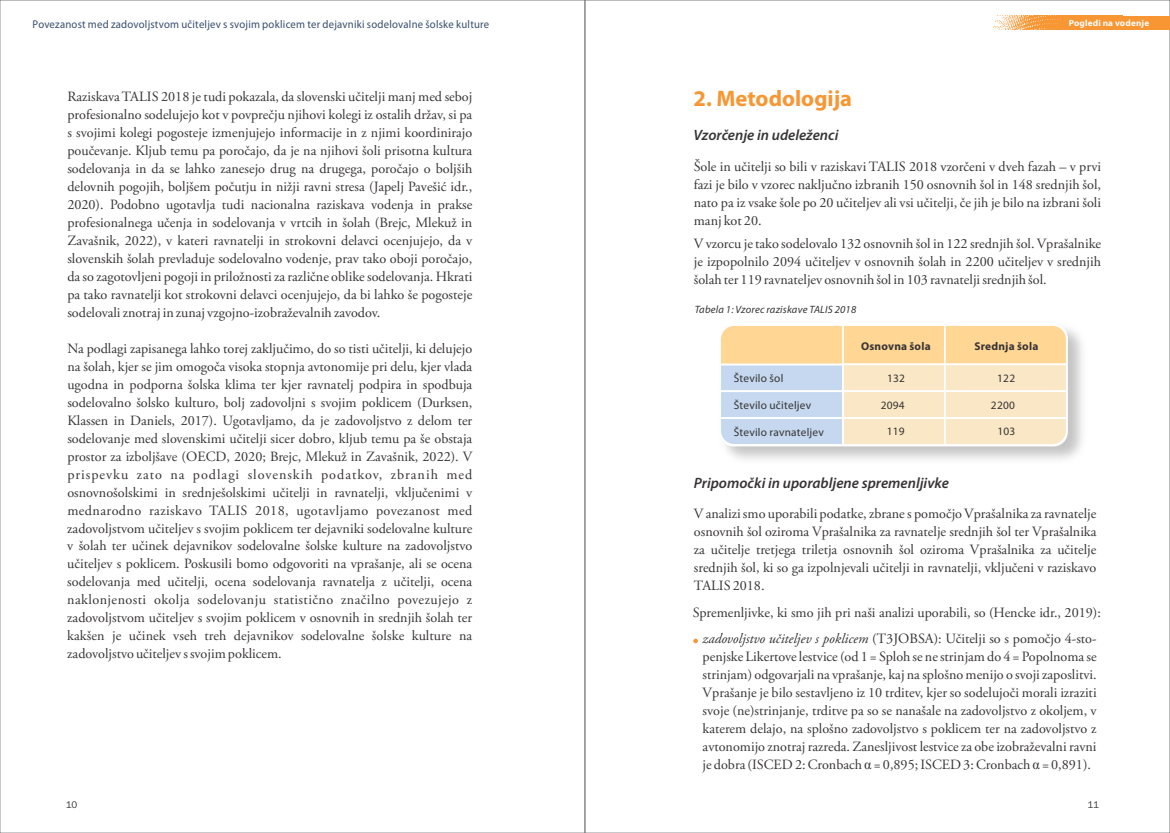
<style>
.page{position:relative;width:1170px;height:833px;background:#fff}
.page>*{position:absolute;margin:0;border:0;box-sizing:border-box;transform-origin:0 0}
.t1{font:700 22.5px "Myriad Pro";color:#f79633}
.t2{font:italic 600 15px "Myriad Pro";color:#373435}
.t3{font:14.12px/18px "Adobe Garamond Pro";color:#373435;text-align:justify}
.t4{font:11.38px "Myriad Pro";letter-spacing:.02em;color:#373435}
.t5{font:700 11.38px "Myriad Pro";letter-spacing:.02em;color:#373435}
.t6{font:11.25px "Myriad Pro";letter-spacing:.02em;color:#394e6e;scale:.95 1}
.t7{font:italic 10.62px "Myriad Pro";letter-spacing:.02em;color:#373435}
.t8{font:10px "Franklin Gothic";color:#373435}
.t9{font:700 9px "Myriad Pro";letter-spacing:.02em;color:#fefefe}
.s1{font-style:italic}
.s2{font-family:"Times New Roman"}
</style>
<div class="page">
<div style="left:1080px;top:16px;width:89px;height:14px;background:#f79633"></div>
<img style="left:993px;top:16px;width:87px;height:14px">
<svg style="left:693px;top:638px;width:5px;height:5px"></svg>
<svg style="left:721px;top:324px;width:347px;height:123px;background:#efe0c5"></svg>
<p class="t6" style="left:33px;top:20px;width:482px">Povezanost med zadovoljstvom učiteljev s svojim poklicem ter dejavniki sodelovalne šolske kulture</p>
<p class="t9" style="left:1068px;top:19px;width:82px">Pogledi na vodenje</p>
<p class="t3" style="left:67px;top:89px;width:406px">Raziskava TALIS 2018 je tudi pokazala, da slovenski učitelji manj med seboj profesionalno sodelujejo kot v povprečju njihovi kolegi iz ostalih držav, si pa s svojimi kolegi pogosteje izmenjujejo informacije in z njimi koordinirajo poučevanje. Kljub temu pa poročajo, da je na njihovi šoli prisotna kultura sodelovanja in da se lahko zanesejo drug na drugega, poročajo o boljših delovnih pogojih, boljšem počutju in nižji ravni stresa (Japelj Pavešić idr., 2020). Podobno ugotavlja tudi nacionalna raziskava vodenja in prakse profesionalnega učenja in sodelovanja v vrtcih in šolah (Brejc, Mlekuž in Zavašnik, 2022), v kateri ravnatelji in strokovni delavci ocenjujejo, da v slovenskih šolah prevladuje sodelovalno vodenje, prav tako oboji poročajo, da so zagotovljeni pogoji in priložnosti za različne oblike sodelovanja. Hkrati pa tako ravnatelji kot strokovni delavci ocenjujejo, da bi lahko še pogosteje sodelovali znotraj in zunaj vzgojno-izobraževalnih zavodov.</p>
<p class="t3" style="left:67px;top:341px;width:406px">Na podlagi zapisanega lahko torej zaključimo, do so tisti učitelji, ki delujejo na šolah, kjer se jim omogoča visoka stopnja avtonomije pri delu, kjer vlada ugodna in podporna šolska klima ter kjer ravnatelj podpira in spodbuja sodelovalno šolsko kulturo, bolj zadovoljni s svojim poklicem (Durksen, Klassen in Daniels, 2017). Ugotavljamo, da je zadovoljstvo z delom ter sodelovanje med slovenskimi učitelji sicer dobro, kljub temu pa še obstaja prostor za izboljšave (OECD, 2020; Brejc, Mlekuž in Zavašnik, 2022). V prispevku zato na podlagi slovenskih podatkov, zbranih med osnovnošolskimi in srednješolskimi učitelji in ravnatelji, vključenimi v mednarodno raziskavo TALIS 2018, ugotavljamo povezanost med zadovoljstvom učiteljev s svojim poklicem ter dejavniki sodelovalne kulture v šolah ter učinek dejavnikov sodelovalne šolske kulture na zadovoljstvo učiteljev s poklicem. Poskusili bomo odgovoriti na vprašanje, ali se ocena sodelovanja med učitelji, ocena sodelovanja ravnatelja z učitelji, ocena naklonjenosti okolja sodelovanju statistično značilno povezujejo z zadovoljstvom učiteljev s svojim poklicem v osnovnih in srednjih šolah ter kakšen je učinek vseh treh dejavnikov sodelovalne šolske kulture na zadovoljstvo učiteljev s svojim poklicem.</p>
<h1 class="t1" style="left:693px;top:89px;width:160px">2. Metodologija</h1>
<p class="t2" style="left:693px;top:128px;width:146px">Vzorčenje in udeleženci</p>
<p class="t3" style="left:693px;top:159px;width:408px">Šole in učitelji so bili v raziskavi TALIS 2018 vzorčeni v dveh fazah – v prvi fazi je bilo v vzorec naključno izbranih 150 osnovnih šol in 148 srednjih šol, nato pa iz vsake šole po 20 učiteljev ali vsi učitelji, če jih je bilo na izbrani šoli manj kot 20.</p>
<p class="t3" style="left:693px;top:236px;width:408px">V vzorcu je tako sodelovalo 132 osnovnih šol in 122 srednjih šol. Vprašalnike je izpopolnilo 2094 učiteljev v osnovnih šolah in 2200 učiteljev v srednjih šolah ter 119 ravnateljev osnovnih šol in 103 ravnatelji srednjih šol.</p>
<p class="t7" style="left:694px;top:305px;width:163px">Tabela 1: Vzorec raziskave TALIS 2018</p>
<p class="t4" style="left:733px;top:373px;width:51px">Število šol</p>
<p class="t4" style="left:733px;top:400px;width:79px">Število učiteljev</p>
<p class="t4" style="left:733px;top:427px;width:92px">Število ravnateljev</p>
<p class="t5" style="left:861px;top:341px;width:71px">Osnovna šola</p>
<p class="t4" style="left:887px;top:373px;width:19px">132</p>
<p class="t4" style="left:880px;top:400px;width:25px">2094</p>
<p class="t4" style="left:886px;top:426px;width:19px">119</p>
<p class="t5" style="left:974px;top:341px;width:65px">Srednja šola</p>
<p class="t4" style="left:997px;top:374px;width:19px">122</p>
<p class="t4" style="left:990px;top:400px;width:25px">2200</p>
<p class="t4" style="left:997px;top:427px;width:19px">103</p>
<p class="t2" style="left:694px;top:477px;width:256px">Pripomočki in uporabljene spremenljivke</p>
<p class="t3" style="left:694px;top:506px;width:404px">V analizi smo uporabili podatke, zbrane s pomočjo Vprašalnika za ravnatelje osnovnih šol oziroma Vprašalnika za ravnatelje srednjih šol ter Vprašalnika za učitelje tretjega triletja osnovnih šol oziroma Vprašalnika za učitelje srednjih šol, ki so ga izpolnjevali učitelji in ravnatelji, vključeni v raziskavo TALIS 2018.</p>
<p class="t3" style="left:692px;top:605px;width:409px">Spremenljivke, ki smo jih pri naši analizi uporabili, so (Hencke idr., 2019):</p>
<p class="t3" style="left:702px;top:631px;width:395px"><span class="s1">zadovoljstvo učiteljev s poklicem</span> (T3JOBSA): Učitelji so s pomočjo 4-sto&shy;penjske Likertove lestvice (od 1 = Sploh se ne strinjam do 4 = Popolnoma se strinjam) odgovarjali na vprašanje, kaj na splošno menijo o svoji zaposlitvi.<br>Vprašanje je bilo sestavljeno iz 10 trditev, kjer so sodelujoči morali izraziti svoje (ne)strinjanje, trditve pa so se nanašale na zadovoljstvo z okoljem, v katerem delajo, na splošno zadovoljstvo s poklicem ter na zadovoljstvo z avtonomijo znotraj razreda. Zanesljivost lestvice za obe izobraževalni ravni je dobra (ISCED 2: Cronbach <span class="s2">α</span> = 0,895; ISCED 3: Cronbach <span class="s2">α</span> = 0,891).</p>
<p class="t8" style="left:66px;top:800px;width:13px">10</p>
<p class="t8" style="left:1087px;top:800px;width:13px">11</p>
</div>
